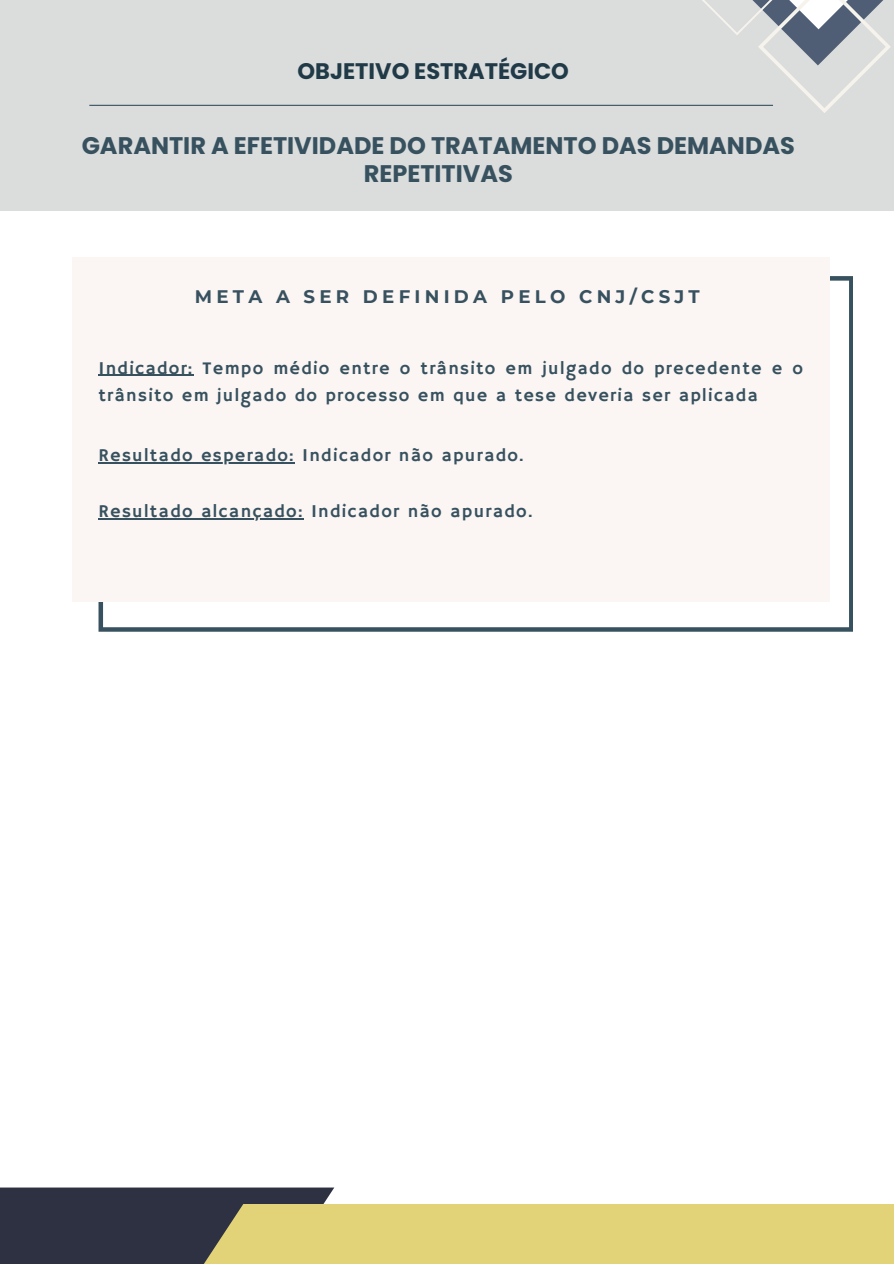
<style>
.page{position:relative;width:894px;height:1264px;background:#fff}
.page>*{position:absolute;margin:0;border:0;box-sizing:border-box;transform-origin:0 0}
.t1{font:700 24px/28.2px "Poppins";color:#37515f;text-align:center}
.t2{font:700 22.5px "Poppins";color:#203a47}
.t3{font:700 18.15px "Montserrat";letter-spacing:.235em;color:#37515f}
.t4{font:18px/27px "Hammersmith One";letter-spacing:.07em;color:#37515f}
</style>
<div class="page">
<div style="left:0;top:1187px;width:334px;height:76px;background:#2d3142"></div>
<div style="left:174px;top:1203px;width:719px;height:60px;background:#e2d278"></div>
<div style="left:0;top:0;width:893px;height:210px;background:#dbdcdc"></div>
<svg style="left:701px;top:0;width:190px;height:113px"></svg>
<hr style="left:89px;top:105px;width:683px;height:1px;background:#37515f">
<svg style="left:98px;top:276px;width:755px;height:355px"></svg>
<div style="left:72px;top:258px;width:758px;height:344px;background:#fbf6f3"></div>
<hr style="left:98px;top:375px;width:96px;height:1px;background:#37515f">
<hr style="left:98px;top:462px;width:197px;height:1px;background:#37515f">
<hr style="left:98px;top:518px;width:206px;height:1px;background:#37515f">
<p class="t2" style="left:297px;top:56px;width:273px">OBJETIVO ESTRATÉGICO</p>
<h1 class="t1" style="left:82px;top:131px;width:714px">GARANTIR A EFETIVIDADE DO TRATAMENTO DAS DEMANDAS<br>REPETITIVAS</h1>
<p class="t3" style="left:195px;top:285px;width:506px">META A SER DEFINIDA PELO CNJ/CSJT</p>
<p class="t4" style="left:98px;top:355px;width:705px">Indicador: Tempo médio entre o trânsito em julgado do precedente e o trânsito em julgado do processo em que a tese deveria ser aplicada</p>
<p class="t4" style="left:98px;top:442px;width:426px">Resultado esperado: Indicador não apurado.</p>
<p class="t4" style="left:98px;top:498px;width:435px">Resultado alcançado: Indicador não apurado.</p>
</div>
